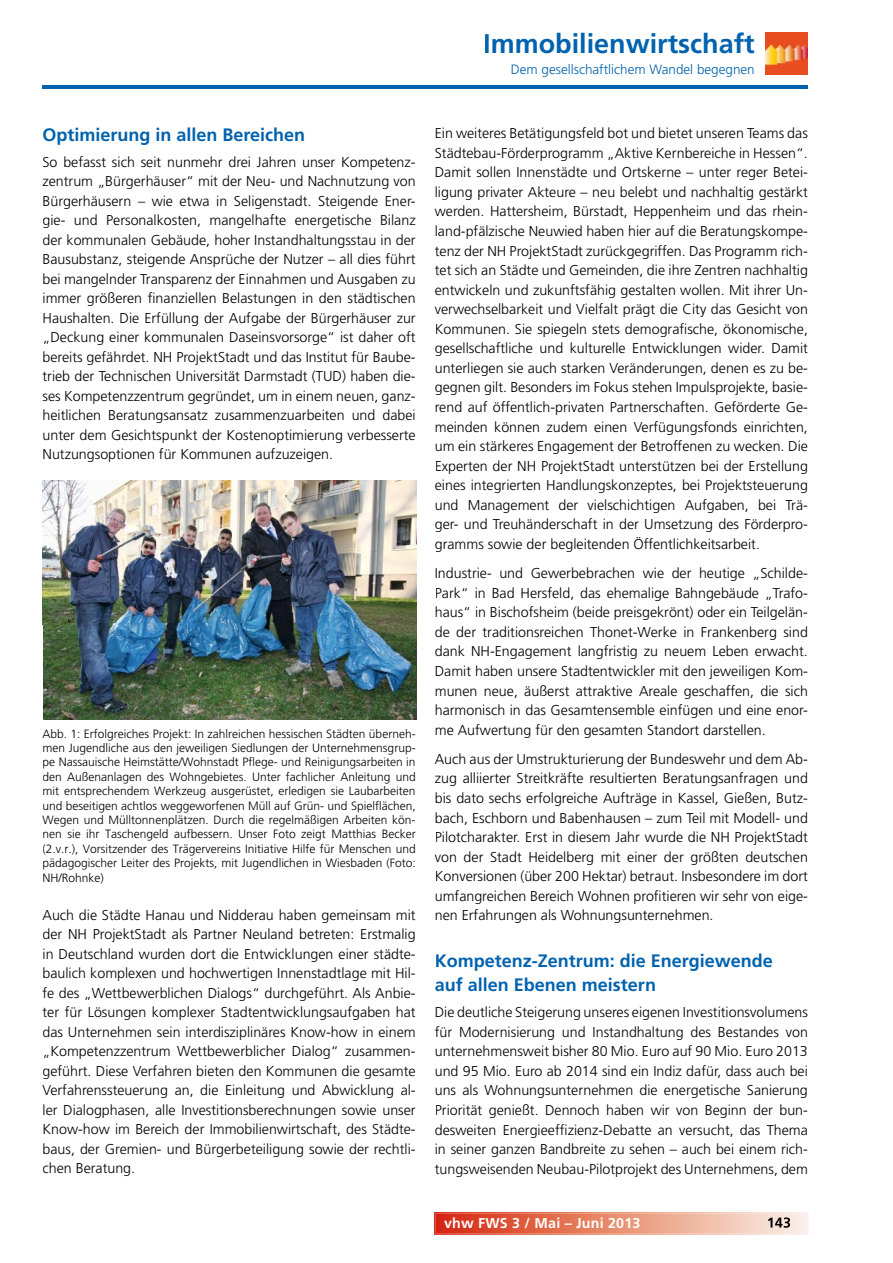
<style>
.page{position:relative;width:893px;height:1263px;background:#fff}
.page>*{position:absolute;margin:0;border:0;box-sizing:border-box;transform-origin:0 0}
.t1{font:700 27px "Frutiger LT";color:#0062ae}
.t2{font:700 18px/24px "Frutiger LT";color:#0062ae}
.t3{font:300 14.25px/19.5px "Frutiger LT";color:#000;text-align:justify}
.t4{font:700 14.25px "Frutiger LT";letter-spacing:.015em;color:#fff}
.t5{font:300 13.5px "Frutiger LT";color:#0062ae}
.t6{font:300 12px/14.4px "Frutiger CE";color:#000;text-align:justify}
</style>
<div class="page">
<hr style="left:43px;top:86px;width:765px;height:3px;background:#0062ae">
<img style="left:765px;top:32px;width:43px;height:43px">
<svg style="left:434px;top:1212px;width:375px;height:23px;background:#e89078"></svg>
<img style="left:768px;top:1217px;width:22px;height:11px">
<img style="left:43px;top:480px;width:373px;height:240px">
<h1 class="t1" style="left:483px;top:27px;width:273px">Immobilienwirtschaft</h1>
<p class="t5" style="left:511px;top:62px;width:246px">Dem gesellschaftlichem Wandel begegnen</p>
<p class="t2" style="left:43px;top:123px;width:264px">Optimierung in allen Bereichen</p>
<p class="t3" style="left:43px;top:152px;width:375px">So befasst sich seit nunmehr drei Jahren unser Kompetenz&shy;zentrum „Bürgerhäuser“ mit der Neu- und Nachnutzung von Bürgerhäusern – wie etwa in Seligenstadt. Steigende Ener&shy;gie- und Personalkosten, mangelhafte energetische Bilanz der kommunalen Gebäude, hoher Instandhaltungsstau in der Bausubstanz, steigende Ansprüche der Nutzer – all dies führt bei mangelnder Transparenz der Einnahmen und Ausgaben zu immer größeren finanziellen Belastungen in den städtischen Haushalten. Die Erfüllung der Aufgabe der Bürgerhäuser zur „Deckung einer kommunalen Daseinsvorsorge“ ist daher oft bereits gefährdet. NH ProjektStadt und das Institut für Baube&shy;trieb der Technischen Universität Darmstadt (TUD) haben die&shy;ses Kompetenzzentrum gegründet, um in einem neuen, ganz&shy;heitlichen Beratungsansatz zusammenzuarbeiten und dabei unter dem Gesichtspunkt der Kostenoptimierung verbesserte Nutzungsoptionen für Kommunen aufzuzeigen.</p>
<p class="t6" style="left:43px;top:726px;width:375px">Abb. 1: Erfolgreiches Projekt: In zahlreichen hessischen Städten überneh&shy;men Jugendliche aus den jeweiligen Siedlungen der Unternehmensgrup&shy;pe Nassauische Heimstätte/Wohnstadt Pflege- und Reinigungsarbeiten in den Außenanlagen des Wohngebietes. Unter fachlicher Anleitung und mit entsprechendem Werkzeug ausgerüstet, erledigen sie Laubarbeiten und beseitigen achtlos weggeworfenen Müll auf Grün- und Spielflächen, Wegen und Mülltonnenplätzen. Durch die regelmäßigen Arbeiten kön&shy;nen sie ihr Taschengeld aufbessern. Unser Foto zeigt Matthias Becker (2.v.r.), Vorsitzender des Trägervereins Initiative Hilfe für Menschen und pädagogischer Leiter des Projekts, mit Jugendlichen in Wiesbaden (Foto:<br>NH/Rohnke)</p>
<p class="t3" style="left:43px;top:905px;width:375px">Auch die Städte Hanau und Nidderau haben gemeinsam mit der NH ProjektStadt als Partner Neuland betreten: Erstmalig in Deutschland wurden dort die Entwicklungen einer städte&shy;baulich komplexen und hochwertigen Innenstadtlage mit Hil&shy;fe des „Wettbewerblichen Dialogs“ durchgeführt. Als Anbie&shy;ter für Lösungen komplexer Stadtentwicklungsaufgaben hat das Unternehmen sein interdisziplinäres Know-how in einem „Kompetenzzentrum Wettbewerblicher Dialog“ zusammen&shy;geführt. Diese Verfahren bieten den Kommunen die gesamte Verfahrenssteuerung an, die Einleitung und Abwicklung al&shy;ler Dialogphasen, alle Investitionsberechnungen sowie unser Know-how im Bereich der Immobilienwirtschaft, des Städte&shy;baus, der Gremien- und Bürgerbeteiligung sowie der rechtli&shy;chen Beratung.</p>
<p class="t3" style="left:435px;top:124px;width:375px">Ein weiteres Betätigungsfeld bot und bietet unseren Teams das Städtebau-Förderprogramm „Aktive Kernbereiche in Hessen“.<br>Damit sollen Innenstädte und Ortskerne – unter reger Betei&shy;ligung privater Akteure – neu belebt und nachhaltig gestärkt werden. Hattersheim, Bürstadt, Heppenheim und das rhein&shy;land-pfälzische Neuwied haben hier auf die Beratungskompe&shy;tenz der NH ProjektStadt zurückgegriffen. Das Programm rich&shy;tet sich an Städte und Gemeinden, die ihre Zentren nachhaltig entwickeln und zukunftsfähig gestalten wollen. Mit ihrer Un&shy;verwechselbarkeit und Vielfalt prägt die City das Gesicht von Kommunen. Sie spiegeln stets demografische, ökonomische, gesellschaftliche und kulturelle Entwicklungen wider. Damit unterliegen sie auch starken Veränderungen, denen es zu be&shy;gegnen gilt. Besonders im Fokus stehen Impulsprojekte, basie&shy;rend auf öffentlich-privaten Partnerschaften. Geförderte Ge&shy;meinden können zudem einen Verfügungsfonds einrichten, um ein stärkeres Engagement der Betroffenen zu wecken. Die Experten der NH ProjektStadt unterstützen bei der Erstellung eines integrierten Handlungskonzeptes, bei Projektsteuerung und Management der vielschichtigen Aufgaben, bei Trä&shy;ger- und Treuhänderschaft in der Umsetzung des Förderpro&shy;gramms sowie der begleitenden Öffentlichkeitsarbeit.</p>
<p class="t3" style="left:435px;top:564px;width:375px">Industrie- und Gewerbebrachen wie der heutige „Schilde-Park“ in Bad Hersfeld, das ehemalige Bahngebäude „Trafo&shy;haus“ in Bischofsheim (beide preisgekrönt) oder ein Teilgelän&shy;de der traditionsreichen Thonet-Werke in Frankenberg sind dank NH-Engagement langfristig zu neuem Leben erwacht.<br>Damit haben unsere Stadtentwickler mit den jeweiligen Kom&shy;munen neue, äußerst attraktive Areale geschaffen, die sich harmonisch in das Gesamtensemble einfügen und eine enor&shy;me Aufwertung für den gesamten Standort darstellen.</p>
<p class="t3" style="left:435px;top:749px;width:375px">Auch aus der Umstrukturierung der Bundeswehr und dem Ab&shy;zug alliierter Streitkräfte resultierten Beratungsanfragen und bis dato sechs erfolgreiche Aufträge in Kassel, Gießen, Butz&shy;bach, Eschborn und Babenhausen – zum Teil mit Modell- und Pilotcharakter. Erst in diesem Jahr wurde die NH ProjektStadt von der Stadt Heidelberg mit einer der größten deutschen Konversionen (über 200 Hektar) betraut. Insbesondere im dort umfangreichen Bereich Wohnen profitieren wir sehr von eige&shy;nen Erfahrungen als Wohnungsunternehmen.</p>
<p class="t2" style="left:435px;top:949px;width:340px">Kompetenz-Zentrum: die Energiewende auf allen Ebenen meistern</p>
<p class="t3" style="left:435px;top:1003px;width:375px">Die deutliche Steigerung unseres eigenen Investitionsvolumens für Modernisierung und Instandhaltung des Bestandes von unternehmensweit bisher 80 Mio. Euro auf 90 Mio. Euro 2013 und 95 Mio. Euro ab 2014 sind ein Indiz dafür, dass auch bei uns als Wohnungsunternehmen die energetische Sanierung Priorität genießt. Dennoch haben wir von Beginn der bun&shy;desweiten Energieeffizienz-Debatte an versucht, das Thema in seiner ganzen Bandbreite zu sehen – auch bei einem rich&shy;tungsweisenden Neubau-Pilotprojekt des Unternehmens, dem</p>
<p class="t4" style="left:444px;top:1215px;width:198px">vhw FWS 3 / Mai – Juni 2013</p>
</div>
